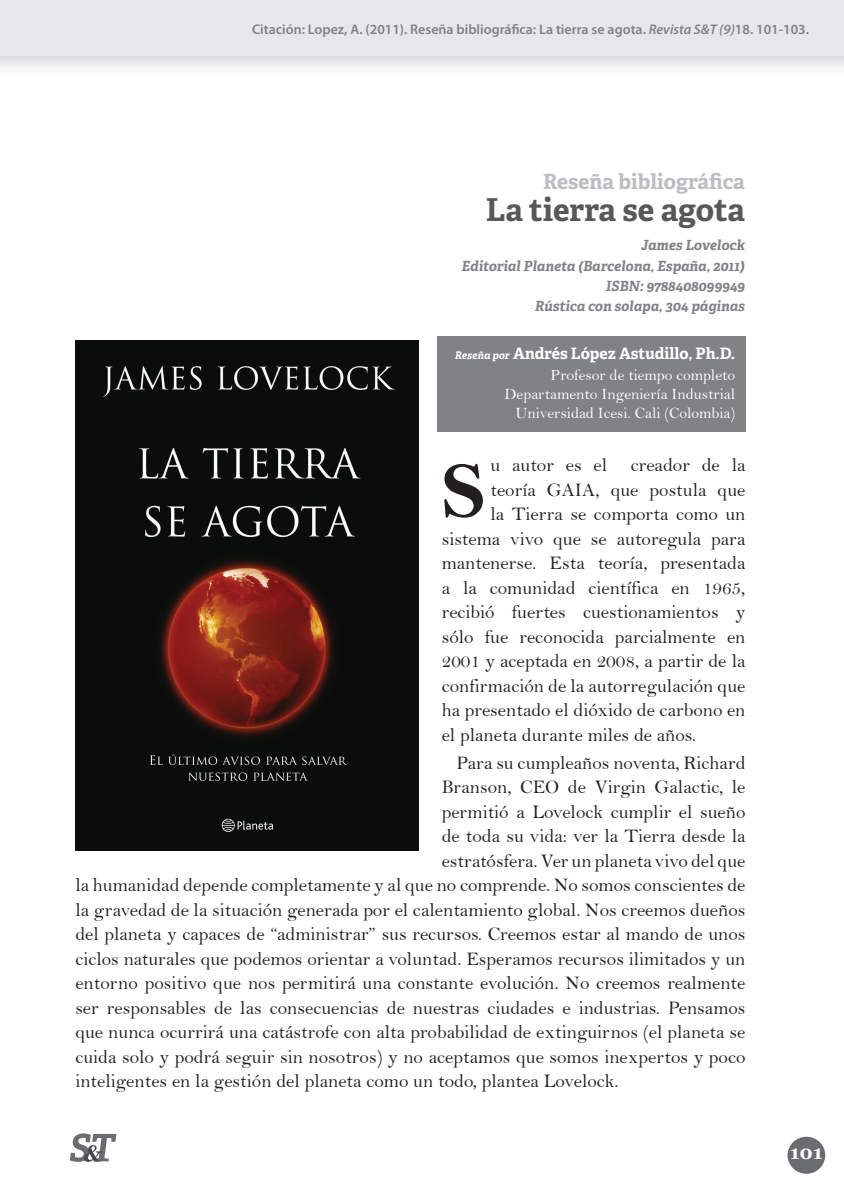
<style>
.page{position:relative;width:844px;height:1191px;background:#fff}
.page>*{position:absolute;margin:0;border:0;box-sizing:border-box;transform-origin:0 0}
.t1{font:80.5px "Bell MT Bold";color:#231f20}
.t2{font:700 31.5px "Adelle Basic";color:#57585a}
.t3{font:700 21px "Adelle Basic";color:#bcbdc0}
.t4{font:19.25px "Bell";color:#231f20}
.t5{font:700 19.25px "Georgia";color:#fff}
.t6{font:15.75px/18.9px "Bell";color:#fff;text-align:right}
.t7{font:700 15.75px "Adelle Basic";color:#fff}
.t8{font:italic 700 14px/20.3px "Adelle Basic";color:#808285;text-align:right}
.t9{font:600 14px "Myriad Pro";color:#808285}
.s1{font-style:italic}
.s2{font-style:italic;font-size:10.5px}
</style>
<div class="page">
<div style="left:0;top:0;width:843px;height:56px;background:#e6e7e8"></div>
<svg style="left:70px;top:1133px;width:46px;height:28px"></svg>
<div style="left:787px;top:1136px;width:38px;height:37px;background:#6a6c6f;border-radius:50%"></div>
<div style="left:437px;top:336px;width:308px;height:95px;background:#808285"></div>
<svg style="left:625px;top:518px;width:15px;height:1px"></svg>
<img style="left:75px;top:340px;width:343px;height:510px">
<p class="t9" style="left:252px;top:21px;width:558px">Citación: Lopez, A. (2011). Reseña bibliográfica: La tierra se agota. <span class="s1">Revista S&amp;T (9)</span>18. 101-103.</p>
<p class="t3" style="left:543px;top:168px;width:203px">Reseña bibliográfica</p>
<h2 class="t2" style="left:485px;top:189px;width:260px">La tierra se agota</h2>
<p class="t8" style="left:461px;top:235px;width:285px">James Lovelock<br>Editorial Planeta (Barcelona, España, 2011)<br>ISBN: 9788408099949<br>Rústica con solapa, 304 páginas</p>
<p class="t7" style="left:454px;top:343px;width:282px"><span class="s2">Reseña por</span> Andrés López Astudillo, Ph.D.</p>
<p class="t6" style="left:504px;top:366px;width:232px">Profesor de tiempo completo<br>Departamento Ingeniería Industrial<br>Universidad Icesi. Cali (Colombia)</p>
<p class="t4" style="left:490px;top:453px;width:256px">u autor es el creador de la</p>
<p class="t4" style="left:490px;top:478px;width:256px">teoría GAIA, que postula que</p>
<p class="t4" style="left:490px;top:502px;width:256px">la Tierra se comporta como un</p>
<p class="t4" style="left:441px;top:527px;width:305px">sistema vivo que se autoregula para</p>
<p class="t4" style="left:441px;top:551px;width:305px">mantenerse. Esta teoría, presentada</p>
<p class="t4" style="left:441px;top:576px;width:305px">a la comunidad científica en 1965,</p>
<p class="t4" style="left:441px;top:600px;width:305px">recibió fuertes cuestionamientos y</p>
<p class="t4" style="left:441px;top:625px;width:305px">sólo fue reconocida parcialmente en</p>
<p class="t4" style="left:441px;top:649px;width:305px">2001 y aceptada en 2008, a partir de la</p>
<p class="t4" style="left:441px;top:674px;width:305px">confirmación de la autorregulación que</p>
<p class="t4" style="left:441px;top:698px;width:305px">ha presentado el dióxido de carbono en</p>
<p class="t4" style="left:441px;top:723px;width:256px">el planeta durante miles de años.</p>
<p class="t4" style="left:456px;top:751px;width:290px">Para su cumpleaños noventa, Richard</p>
<p class="t4" style="left:441px;top:775px;width:305px">Branson, CEO de Virgin Galactic, le</p>
<p class="t4" style="left:441px;top:800px;width:305px">permitió a Lovelock cumplir el sueño</p>
<p class="t4" style="left:441px;top:824px;width:305px">de toda su vida: ver la Tierra desde la</p>
<p class="t4" style="left:441px;top:849px;width:305px">estratósfera. Ver un planeta vivo del que</p>
<p class="t4" style="left:75px;top:873px;width:671px">la humanidad depende completamente y al que no comprende. No somos conscientes de</p>
<p class="t4" style="left:75px;top:898px;width:671px">la gravedad de la situación generada por el calentamiento global. Nos creemos dueños</p>
<p class="t4" style="left:75px;top:922px;width:671px">del planeta y capaces de “administrar” sus recursos. Creemos estar al mando de unos</p>
<p class="t4" style="left:75px;top:947px;width:671px">ciclos naturales que podemos orientar a voluntad. Esperamos recursos ilimitados y un</p>
<p class="t4" style="left:75px;top:971px;width:671px">entorno positivo que nos permitirá una constante evolución. No creemos realmente</p>
<p class="t4" style="left:75px;top:996px;width:671px">ser responsables de las consecuencias de nuestras ciudades e industrias. Pensamos</p>
<p class="t4" style="left:75px;top:1020px;width:671px">que nunca ocurrirá una catástrofe con alta probabilidad de extinguirnos (el planeta se</p>
<p class="t4" style="left:75px;top:1045px;width:671px">cuida solo y podrá seguir sin nosotros) y no aceptamos que somos inexpertos y poco</p>
<p class="t4" style="left:75px;top:1069px;width:544px">inteligentes en la gestión del planeta como un todo, plantea Lovelock.</p>
<h1 class="t1" style="left:441px;top:443px;width:45px">S</h1>
<p class="t5" style="left:790px;top:1139px;width:34px">101</p>
</div>
